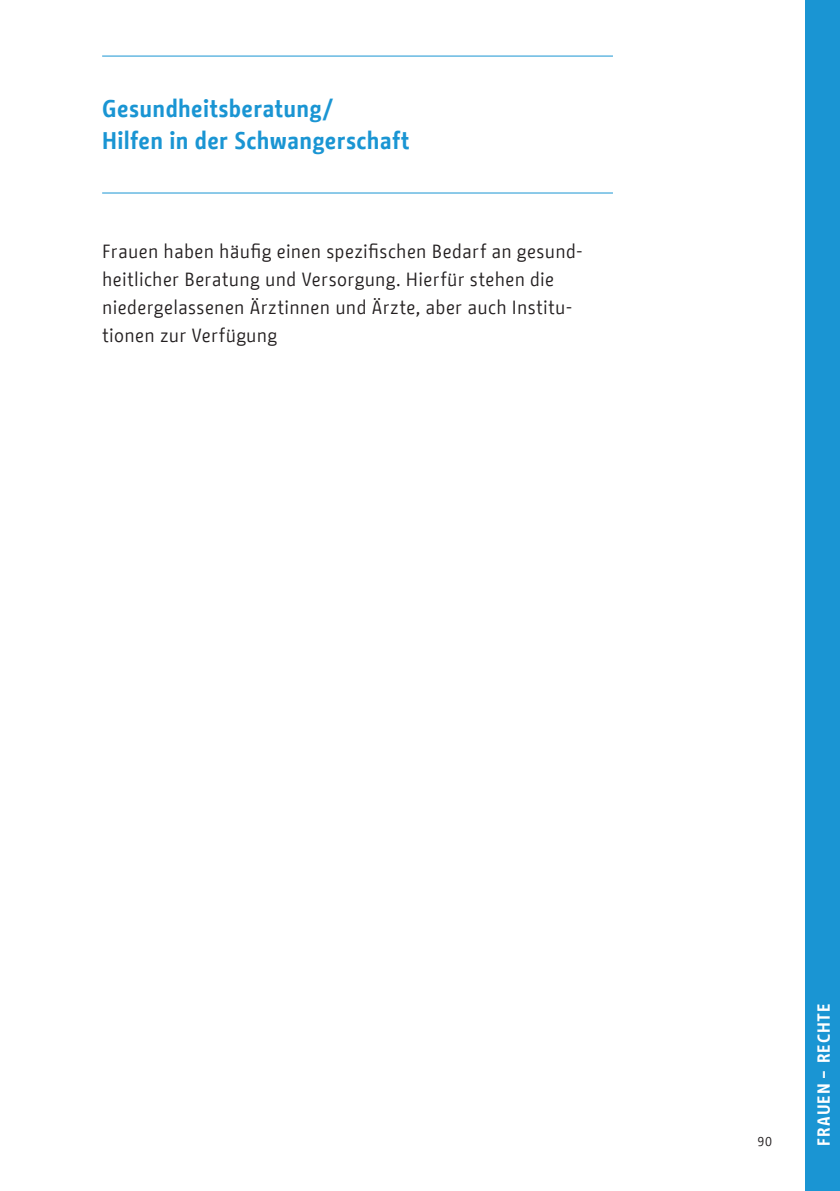
<style>
.page{position:relative;width:840px;height:1191px;background:#fff}
.page>*{position:absolute;margin:0;border:0;box-sizing:border-box;transform-origin:0 0}
.Deutsch_-_Subheadlin{font:700 24px/32px "BMF Change";letter-spacing:.01em;color:#1a95d3}
.Deutsch_-_Copy{font:19px/28px "BMF Change";letter-spacing:.015em;color:#231f20}
.t1{font:700 17.4px "BMF Change";letter-spacing:.055em;color:#fff}
.t2{font:13px "BMF Change";color:#231f20}
</style>
<div class="page">
<hr style="left:102px;top:56px;width:510px;height:1px;background:#1a95d3">
<div style="left:805px;top:0;width:34px;height:1191px;background:#1a95d3"></div>
<hr style="left:102px;top:193px;width:510px;height:1px;background:#1a95d3">
<h2 class="Deutsch_-_Subheadlin" style="left:102px;top:93px;width:309px">Gesundheitsberatung/<br>Hilfen in der Schwangerschaft</h2>
<p class="Deutsch_-_Copy" style="left:102px;top:237px;width:482px">Frauen haben häufig einen spezifischen Bedarf an gesund&shy;heitlicher Beratung und Versorgung. Hierfür stehen die niedergelassenen Ärztinnen und Ärzte, aber auch Institu&shy;tionen zur Verfügung</p>
<p class="t2" style="left:757px;top:1131px;width:16px">90</p>
<p class="t1" style="left:810px;top:1145px;width:144px;rotate:-90deg">FRAUEN – RECHTE</p>
</div>
